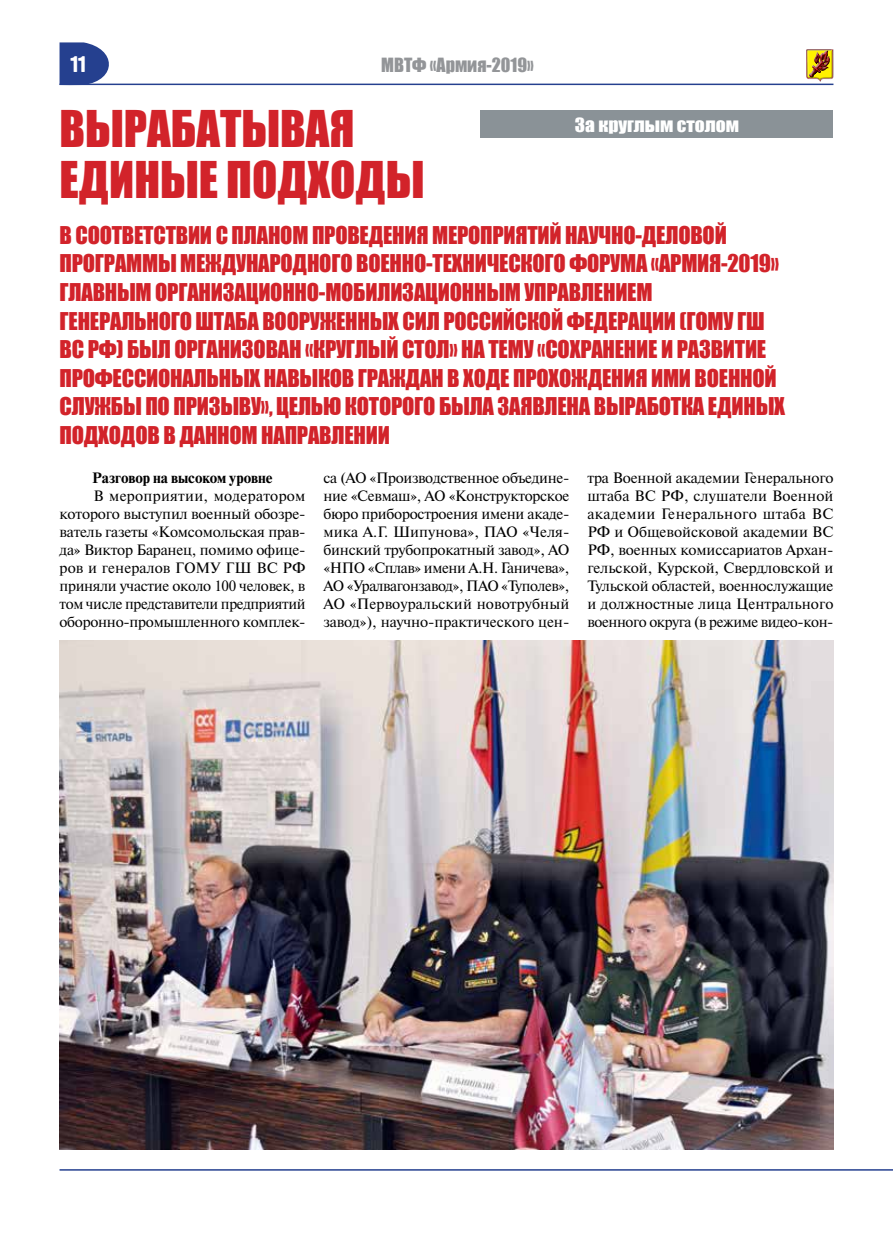
<style>
.page{position:relative;width:893px;height:1255px;background:#fff}
.page>*{position:absolute;margin:0;border:0;box-sizing:border-box;transform-origin:0 0}
.t1{font:46.5px/51px "Impact";color:#d2232a}
.t2{font:22.5px/28.5px "Impact";letter-spacing:-.01em;color:#d2232a}
.t3{font:22.5px "Hermes CTT";color:#fff}
.t4{font:18px "Impact";color:#939598}
.t5{font:18px "Impact";color:#fff;scale:1.08 1}
.t6{font:15px/18px "Newton C";letter-spacing:-.02em;color:#000;text-align:justify}
.t7{font:700 15px "Newton C";letter-spacing:-.005em;color:#000}
</style>
<div class="page">
<svg style="left:60px;top:42px;width:58px;height:42px"></svg>
<hr style="left:60px;top:84px;width:773px;height:1px;background:#25408f">
<div style="left:804px;top:49px;width:30px;height:34px;background:#000;opacity:.75"></div>
<hr style="left:60px;top:1169px;width:833px;height:1px;background:#25408f">
<div style="left:480px;top:111px;width:353px;height:27px;background:#8a9297"></div>
<img style="left:60px;top:640px;width:773px;height:509px">
<h2 class="t3" style="left:71px;top:51px;width:17px">11</h2>
<p class="t4" style="left:381px;top:51px;width:154px">МВТФ «Армия-2019»</p>
<h1 class="t1" style="left:60px;top:102px;width:366px">ВЫРАБАТЫВАЯ<br>ЕДИНЫЕ ПОДХОДЫ</h1>
<p class="t2" style="left:60px;top:220px;width:727px">В СООТВЕТСТВИИ С ПЛАНОМ ПРОВЕДЕНИЯ МЕРОПРИЯТИЙ НАУЧНО-ДЕЛОВОЙ ПРОГРАММЫ МЕЖДУНАРОДНОГО ВОЕННО-ТЕХНИЧЕСКОГО ФОРУМА «АРМИЯ-2019» ГЛАВНЫМ ОРГАНИЗАЦИОННО-МОБИЛИЗАЦИОННЫМ УПРАВЛЕНИЕМ ГЕНЕРАЛЬНОГО ШТАБА ВООРУЖЕННЫХ СИЛ РОССИЙСКОЙ ФЕДЕРАЦИИ (ГОМУ ГШ ВС РФ) БЫЛ ОРГАНИЗОВАН «КРУГЛЫЙ СТОЛ» НА ТЕМУ «СОХРАНЕНИЕ И РАЗВИТИЕ ПРОФЕССИОНАЛЬНЫХ НАВЫКОВ ГРАЖДАН В ХОДЕ ПРОХОЖДЕНИЯ ИМИ ВОЕННОЙ СЛУЖБЫ ПО ПРИЗЫВУ», ЦЕЛЬЮ КОТОРОГО БЫЛА ЗАЯВЛЕНА ВЫРАБОТКА ЕДИНЫХ ПОДХОДОВ В ДАННОМ НАПРАВЛЕНИИ</p>
<p class="t7" style="left:92px;top:469px;width:182px">Разговор на высоком уровне</p>
<p class="t6" style="left:60px;top:487px;width:248px;text-indent:34px">В мероприятии, модератором которого выступил военный обозре&shy;ватель газеты «Комсомольская прав&shy;да» Виктор Баранец, помимо офице&shy;ров и генералов ГОМУ ГШ ВС РФ приняли участие около 100 человек, в том числе представители предприятий оборонно-промышленного комплек-</p>
<p class="t5" style="left:575px;top:110px;width:153px">За круглым столом</p>
<p class="t6" style="left:323px;top:469px;width:248px">са (АО «Производственное объедине&shy;ние «Севмаш», АО «Конструкторское бюро приборостроения имени акаде&shy;мика А.Г. Шипунова», ПАО «Челя&shy;бинский трубопрокатный завод», АО «НПО «Сплав» имени А.Н. Ганичева», АО «Уралвагонзавод», ПАО «Туполев», АО «Первоуральский новотрубный завод»), научно-практического цен-</p>
<p class="t6" style="left:587px;top:469px;width:248px">тра Военной академии Генерального штаба ВС РФ, слушатели Военной академии Генерального штаба ВС РФ и Общевойсковой академии ВС РФ, военных комиссариатов Архан&shy;гельской, Курской, Свердловской и Тульской областей, военнослужащие и должностные лица Центрального военного округа (в режиме видео-кон-</p>
</div>
